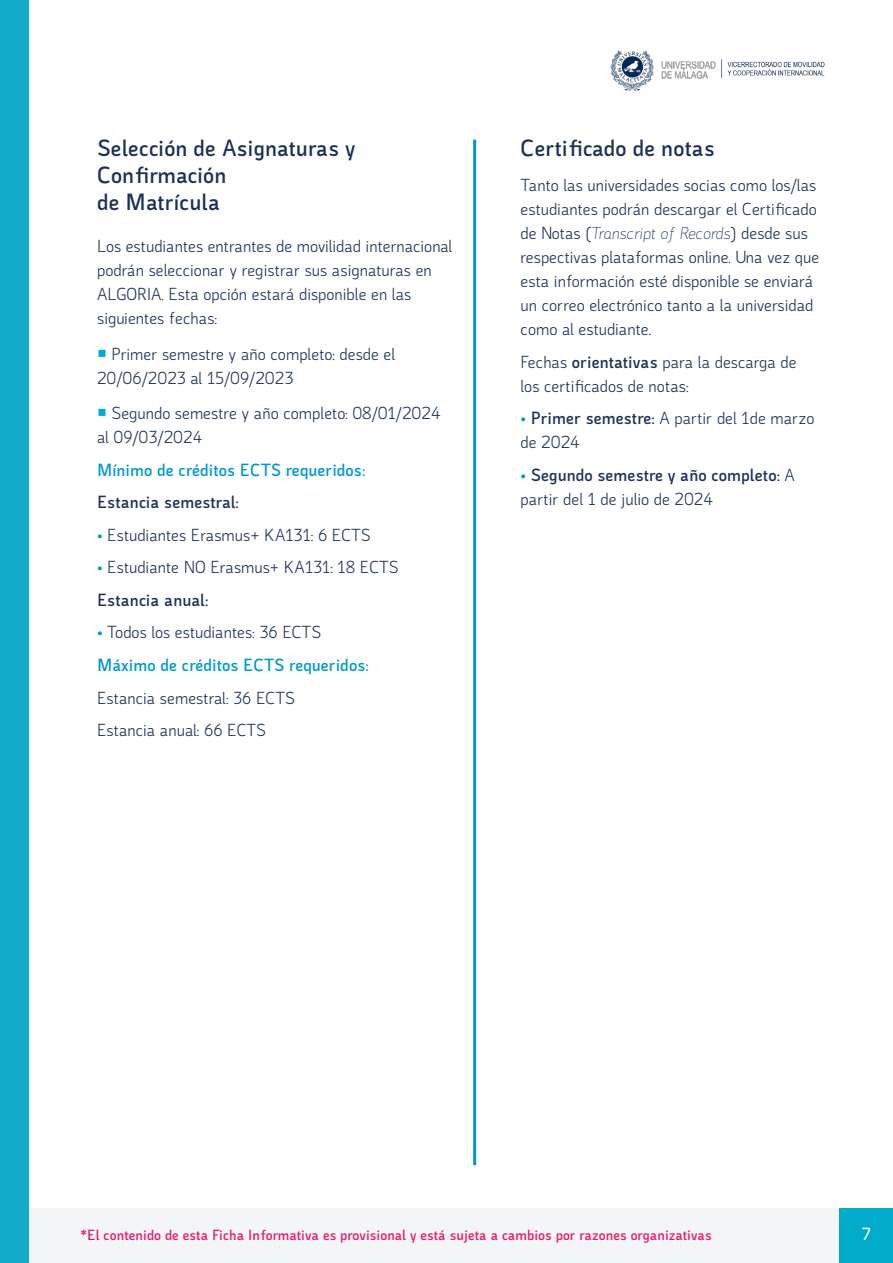
<style>
.page{position:relative;width:893px;height:1263px;background:#fff}
.page>*{position:absolute;margin:0;border:0;box-sizing:border-box;transform-origin:0 0}
.t1{font:24px/27px "Malacitana Sans Bold";color:#1d3157}
.t2{font:18px/24px "Malacitana Sans Regular";color:#1d3157}
.t3{font:18px "Malacitana Sans Bold";color:#1d3157}
.t4{font:18px "Malacitana Sans Bold";color:#0099cd}
.t5{font:italic 18px "Malacitana Sans Light";color:#1d3157}
.t6{font:18px "Malacitana Sans Bold";color:#fff}
.t7{font:15px "Malacitana Sans Bold";color:#e6196b}
.s1{color:#00acc9}
.s2{color:#0099cd}
.s3{font-family:"Malacitana Sans Regular";font-style:normal}
.s4{font-family:"Malacitana Sans Bold"}
.s5{font-family:"Malacitana Sans Regular";color:#0099cd}
.s6{font-family:"Malacitana Sans Regular"}
</style>
<div class="page">
<div style="left:0;top:1209px;width:893px;height:54px;background:#f4f5f7"></div>
<div style="left:840px;top:1209px;width:53px;height:54px;background:#00acc9"></div>
<img style="left:610px;top:50px;width:215px;height:41px">
<div style="left:0;top:0;width:28px;height:1263px;background:#14acc9"></div>
<hr style="left:473px;top:140px;width:3px;height:1025px;background:#0099cd">
<h1 class="t1" style="left:97px;top:133px;width:260px">Selección de Asignaturas y<br>Confirmación<br>de Matrícula</h1>
<p class="t2" style="left:97px;top:233px;width:357px">Los estudiantes entrantes de movilidad internacional podrán seleccionar y registrar sus asignaturas en ALGORIA. Esta opción estará disponible en las siguientes fechas:</p>
<p class="t2" style="left:97px;top:341px;width:300px"><span class="s1">○</span> Primer semestre y año completo: desde el<br>20/06/2023 al 15/09/2023</p>
<p class="t2" style="left:97px;top:400px;width:345px"><span class="s1">○</span> Segundo semestre y año completo: 08/01/2024 al 09/03/2024</p>
<p class="t4" style="left:97px;top:457px;width:270px">Mínimo de créditos ECTS requeridos:</p>
<p class="t3" style="left:97px;top:489px;width:143px">Estancia semestral:</p>
<p class="t2" style="left:97px;top:522px;width:275px"><span class="s2">•</span> Estudiantes Erasmus+ KA131: 6 ECTS</p>
<p class="t2" style="left:97px;top:554px;width:303px"><span class="s2">•</span> Estudiante NO Erasmus+ KA131: 18 ECTS</p>
<p class="t3" style="left:97px;top:587px;width:113px">Estancia anual:</p>
<p class="t2" style="left:97px;top:619px;width:226px"><span class="s2">•</span> Todos los estudiantes: 36 ECTS</p>
<p class="t4" style="left:97px;top:652px;width:273px">Máximo de créditos ECTS requeridos:</p>
<p class="t2" style="left:97px;top:680px;width:199px;line-height:32.5px">Estancia semestral: 36 ECTS<br>Estancia anual: 66 ECTS</p>
<h1 class="t1" style="left:521px;top:133px;width:196px">Certificado de notas</h1>
<p class="t2" style="left:521px;top:172px;width:298px">Tanto las universidades socias como los/las estudiantes podrán descargar el Certificado</p>
<p class="t5" style="left:521px;top:222px;width:289px"><span class="s3">de Notas (</span>Transcript of Records<span class="s3">) desde sus</span></p>
<p class="t2" style="left:521px;top:244px;width:300px">respectivas plataformas online. Una vez que esta información esté disponible se enviará un correo electrónico tanto a la universidad como al estudiante.</p>
<p class="t2" style="left:521px;top:349px;width:278px">Fechas <span class="s4">orientativas</span> para la descarga de los certificados de notas:</p>
<p class="t2" style="left:521px;top:405px;width:295px"><span class="s2">•</span> <span class="s4">Primer semestre:</span> A partir del 1de marzo de 2024</p>
<p class="t3" style="left:521px;top:462px;width:276px"><span class="s5">•</span> Segundo semestre y año completo: <span class="s6">A</span></p>
<p class="t2" style="left:521px;top:486px;width:194px">partir del 1 de julio de 2024</p>
<p class="t7" style="left:81px;top:1224px;width:633px">*El contenido de esta Ficha Informativa es provisional y está sujeta a cambios por razones organizativas</p>
<p class="t6" style="left:862px;top:1221px;width:11px">7</p>
</div>
